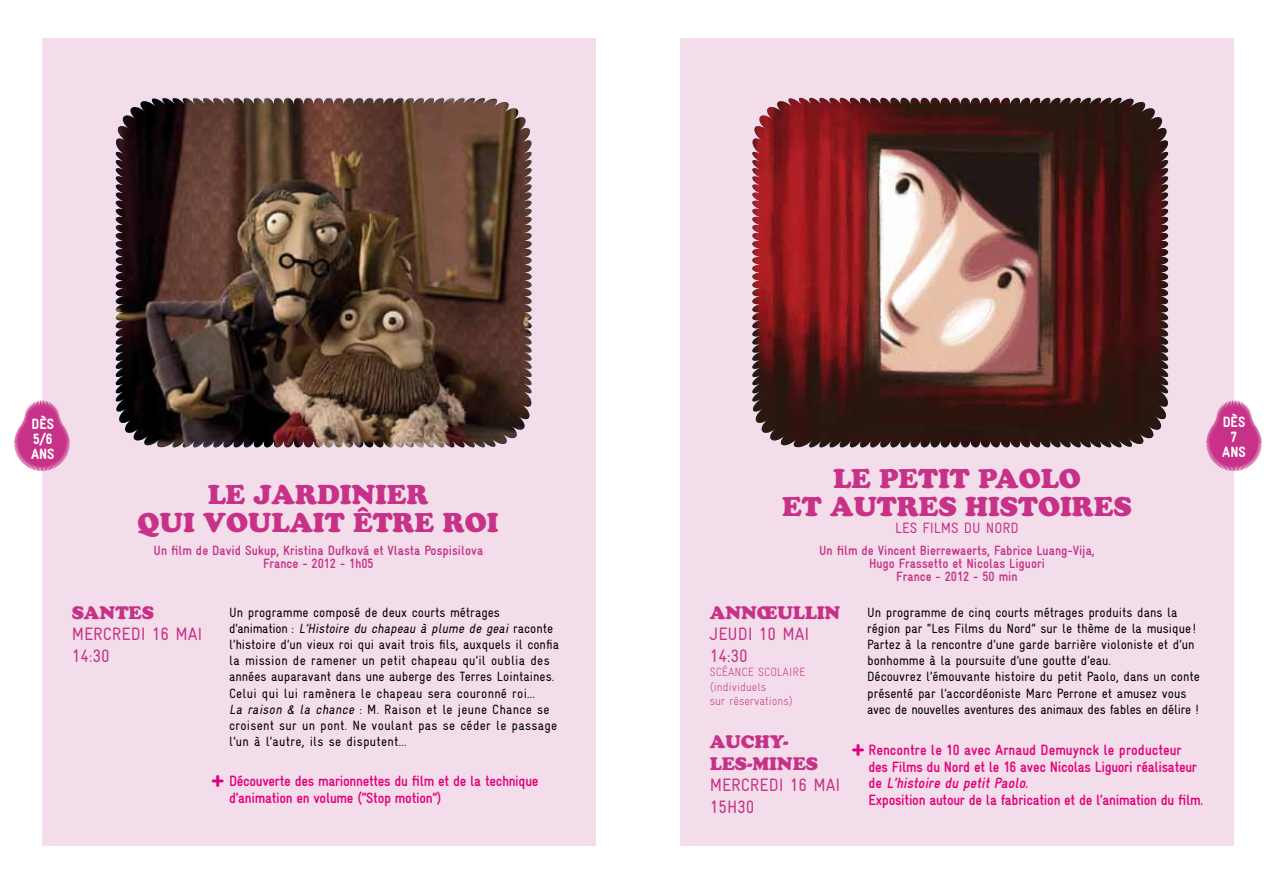
<style>
.page{position:relative;width:1276px;height:893px;background:#fff}
.page>*{position:absolute;margin:0;border:0;box-sizing:border-box;transform-origin:0 0}
.t1{font:700 condensed 30px "Gravur";color:#e2007a}
.t2{font:27px/28.5px "Cooper Black Std";color:#c73187;text-align:center}
.t3{font:condensed 18px/21.6px "Gravur";color:#c73187}
.t4{font:18px "Cooper Black Std";color:#c73187}
.t5{font:700 condensed 15px/16.5px "Gravur";letter-spacing:-.02em;color:#e2007a}
.t6{font:900 condensed 15px/15px "Gravur";color:#fff}
.t7{font:condensed 15px "Gravur";color:#c73187}
.t8{font:condensed 13.5px/16.2px "Gravur";letter-spacing:.02em;color:#000}
.t9{font:condensed 13.5px/16.2px "Gravur";color:#000}
.t10{font:700 condensed 13.5px/13.2px "Gravur";color:#c73187;text-align:center}
.t11{font:300 condensed 12px/14.4px "Gravur";color:#c73187}
.s1{font-style:italic}
</style>
<div class="page">
<div style="left:42px;top:38px;width:554px;height:808px;background:#f3ddea"></div>
<svg style="left:14px;top:400px;width:56px;height:71px"></svg>
<svg style="left:470px;top:97px;width:62px;height:351px;background:#594136"></svg>
<img style="left:115px;top:97px;width:355px;height:351px">
<div style="left:680px;top:38px;width:554px;height:808px;background:#f3ddea"></div>
<svg style="left:1206px;top:400px;width:56px;height:71px"></svg>
<svg style="left:1106px;top:97px;width:63px;height:351px;background:#462523"></svg>
<img style="left:752px;top:97px;width:354px;height:351px">
<p class="t6" style="left:31px;top:416px;width:25px">DÈS<br>5/6<br>ANS</p>
<h2 class="t2" style="left:138px;top:480px;width:362px">LE JARDINIER<br>QUI VOULAIT ÊTRE ROI</h2>
<p class="t10" style="left:154px;top:544px;width:331px">Un film de David Sukup, Kristina Dufková et Vlasta Pospisilova<br>France - 2012 - 1h05</p>
<p class="t8" style="left:229px;top:604px;width:331px">Un programme composé de deux courts métrages<br>d ’a n i m at i o n : <span class="s1">L’Histoire du chapeau à plume de geai</span> ra c o n t e l’histoire d’un vieux roi qui avait trois fils, auxquels il confia la mission de ramener un petit chapeau qu’il oublia des années auparavant dans une auberge des Terres Lointaines.<br>Celui qui lui ramènera le chapeau sera couronné roi...<br><span class="s1">La raison &amp; la chance</span> : M. Raison et le jeune Chance se croisent sur un pont. Ne voulant pas se céder le passage l’un à l’autre, ils se disputent...</p>
<p class="t5" style="left:229px;top:773px;width:311px">Découverte des marionnettes du film et de la technique d’animation en volume (“Stop motion”)</p>
<h3 class="t4" style="left:72px;top:601px;width:84px">SANTES</h3>
<h3 class="t3" style="left:72px;top:623px;width:113px">MERCREDI 16 mai<br>14:30</h3>
<h1 class="t1" style="left:211px;top:762px;width:16px">+</h1>
<h2 class="t2" style="left:782px;top:464px;width:351px">LE PETIT PAOLO<br>ET AUTRES HISTOIRES</h2>
<p class="t7" style="left:895px;top:520px;width:125px">LES FILMS DU NORD</p>
<p class="t10" style="left:819px;top:544px;width:277px">Un film de Vincent Bierrewaerts, Fabrice Luang-Vija,<br>Hugo Frassetto et Nicolas Liguori<br>France - 2012 - 50 min</p>
<p class="t9" style="left:867px;top:604px;width:334px">Un programme de cinq courts métrages produits dans la région par “Les Films du Nord” sur le thème de la musique!<br>Partez à la rencontre d’une garde barrière violoniste et d’un bonhomme à la poursuite d’une goutte d’eau.<br>Découvrez l’émouvante histoire du petit Paolo, dans un conte présenté par l’accordéoniste Marc Perrone et amusez vous avec de nouvelles aventures des animaux des fables en délire !</p>
<p class="t5" style="left:868px;top:742px;width:336px">Rencontre le 10 avec Arnaud Demuynck le producteur des Films du Nord et le 16 avec Nicolas Liguori réalisateur d e <span class="s1">L’histoire du petit Paolo</span>.<br>Exposition autour de la fabrication et de l’animation du film.</p>
<h3 class="t4" style="left:710px;top:601px;width:31px">ANNŒULLIN</h3>
<h3 class="t3" style="left:710px;top:623px;width:82px">JEUDI 10 mai<br>14:30</h3>
<p class="t11" style="left:710px;top:665px;width:85px">SCÉAN CE SCO LAIRE (individuels<br>sur réservations)</p>
<h3 class="t4" style="left:710px;top:731px;width:32px">AUCHY</h3>
<h3 class="t4" style="left:783px;top:731px;width:7px">-</h3>
<h3 class="t4" style="left:710px;top:753px;width:14px">LES</h3>
<h3 class="t4" style="left:747px;top:753px;width:20px">-MINES</h3>
<h3 class="t3" style="left:710px;top:774px;width:22px">Mercredi</h3>
<h3 class="t3" style="left:790px;top:774px;width:33px">16 mai</h3>
<h3 class="t3" style="left:710px;top:796px;width:46px">15h30</h3>
<h1 class="t1" style="left:851px;top:731px;width:16px">+</h1>
<p class="t6" style="left:1222px;top:415px;width:25px;text-align:center">DÈS<br>7<br>ANS</p>
</div>
